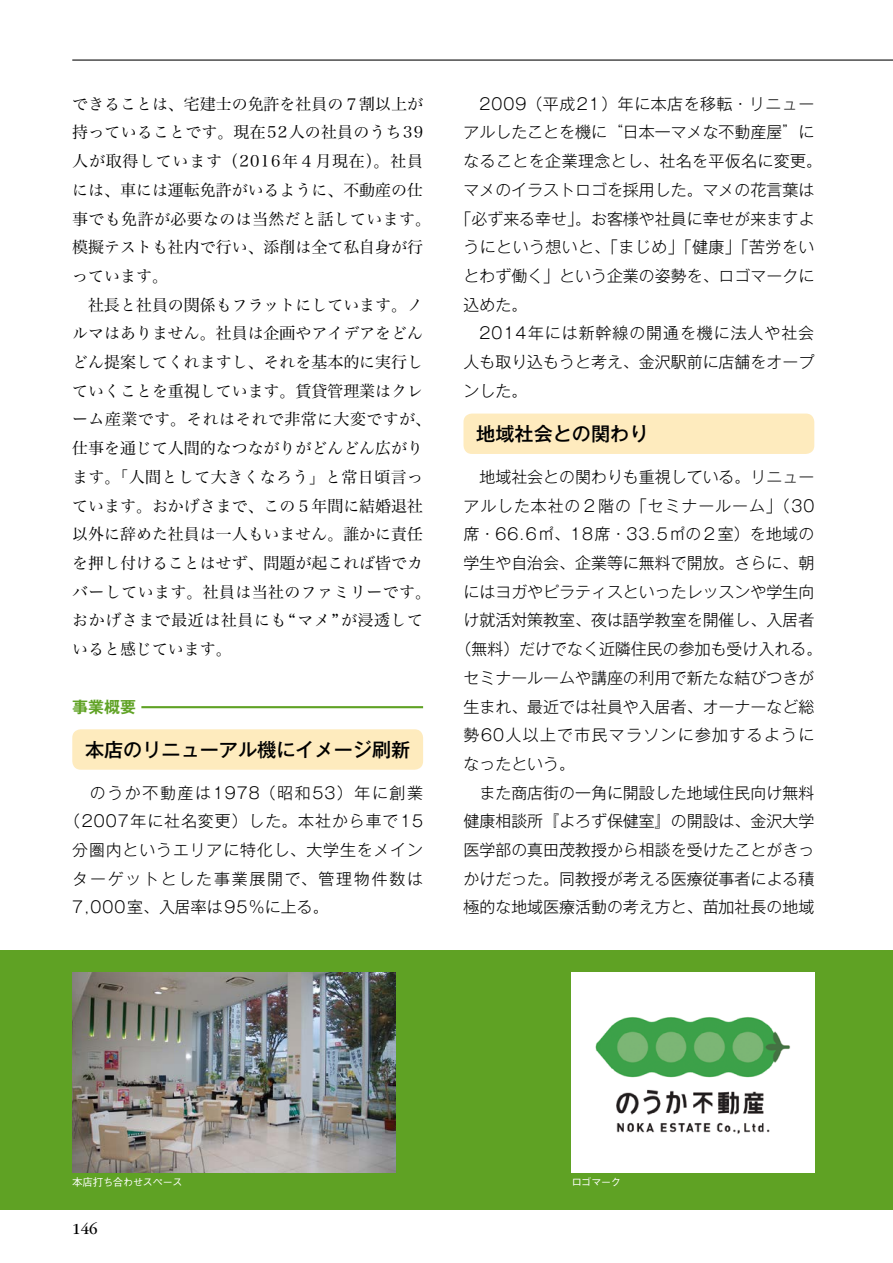
<style>
.page{position:relative;width:893px;height:1263px;background:#fff}
.page>*{position:absolute;margin:0;border:0;box-sizing:border-box;transform-origin:0 0}
.t1{font:500 19.2px "Gothic MB101 Pro";color:#000}
.t2{font:300 15.9px "Gothic MB101 Pro";color:#000}
.t3{font:15.9px/28.7px "Hira Min Pro W3";color:#000}
.t4{font:300 15.9px "Gothic MB101 Pro";letter-spacing:.03em;color:#000}
.t5{font:300 15.9px "Gothic MB101 Pro";letter-spacing:.06em;color:#000}
.t6{font:300 15.9px "Gothic MB101 Pro";letter-spacing:.055em;color:#000}
.t7{font:300 15.9px "Gothic MB101 Pro";letter-spacing:.1em;color:#000}
.t8{font:300 15.9px "Gothic MB101 Pro";letter-spacing:.025em;color:#000}
.t9{font:300 15.9px "Gothic MB101 Pro";letter-spacing:.08em;color:#000}
.t10{font:300 15.9px "Gothic MB101 Pro";letter-spacing:.11em;color:#000}
.t11{font:300 15.9px "Gothic MB101 Pro";letter-spacing:.035em;color:#000}
.t12{font:700 15.9px "Gothic MB101 Pro De";color:#5fa224}
.t13{font:15.9px "ITC Garamond Std";color:#000}
.t14{font:500 10.65px "Gothic BBB Pro";letter-spacing:-.065em;color:#fff}
</style>
<div class="page">
<div style="left:0;top:950px;width:893px;height:260px;background:#5fa224"></div>
<div style="left:72px;top:729px;width:351px;height:41px;background:#feebbe;border-radius:9px"></div>
<div style="left:463px;top:414px;width:351px;height:40px;background:#feebbe;border-radius:9px"></div>
<hr style="left:72px;top:60px;width:821px;height:1px;background:#000">
<hr style="left:141px;top:706px;width:282px;height:2px;background:#5fa224">
<img style="left:72px;top:973px;width:323px;height:199px">
<img style="left:572px;top:973px;width:242px;height:199px">
<p class="t3" style="left:72px;top:88px;width:360px">できることは、宅建士の免許を社員の７割以上が持っていることです。現在52人の社員のうち39人が取得しています（2016年４月現在）。社員には、車には運転免許がいるように、不動産の仕事でも免許が必要なのは当然だと話しています。模擬テストも社内で行い、添削は全て私自身が行っています。<br>　社長と社員の関係もフラットにしています。ノルマはありません。社員は企画やアイデアをどんどん提案してくれますし、それを基本的に実行していくことを重視しています。賃貸管理業はクレーム産業です。それはそれで非常に大変ですが、仕事を通じて人間的なつながりがどんどん広がります。「人間として大きくなろう」と常日頃言っています。おかげさまで、この５年間に結婚退社以外に辞めた社員は一人もいません。誰かに責任を押し付けることはせず、問題が起これば皆でカバーしています。社員は当社のファミリーです。おかげさまで最近は社員にも“マメ”が浸透していると感じています。</p>
<p class="t12" style="left:72px;top:693px;width:65px">事業概要</p>
<p class="t1" style="left:85px;top:733px;width:327px">本店のリニューアル機にイメージ刷新</p>
<p class="t7" style="left:72px;top:779px;width:352px">　のうか不動産は1978（昭和53）年に創業</p>
<p class="t5" style="left:64px;top:808px;width:360px">（2007年に社名変更）した。本社から車で15</p>
<p class="t6" style="left:72px;top:837px;width:352px">分圏内というエリアに特化し、大学生をメイン</p>
<p class="t10" style="left:72px;top:865px;width:352px">ターゲットとした事業展開で、管理物件数は</p>
<p class="t11" style="left:72px;top:894px;width:258px">7,000室、入居率は95％に上る。</p>
<p class="t4" style="left:463px;top:90px;width:352px">　2009（平成21）年に本店を移転・リニュー</p>
<p class="t2" style="left:463px;top:119px;width:352px">アルしたことを機に“日本一マメな不動産屋”に</p>
<p class="t8" style="left:463px;top:148px;width:360px">なることを企業理念とし、社名を平仮名に変更。</p>
<p class="t2" style="left:463px;top:177px;width:352px">マメのイラストロゴを採用した。マメの花言葉は</p>
<p class="t2" style="left:455px;top:205px;width:360px">「必ず来る幸せ」。お客様や社員に幸せが来ますよ</p>
<p class="t4" style="left:463px;top:234px;width:352px">うにという想いと、「まじめ」「健康」「苦労をい</p>
<p class="t2" style="left:463px;top:263px;width:352px">とわず働く」という企業の姿勢を、ロゴマークに</p>
<p class="t2" style="left:463px;top:291px;width:65px">込めた。</p>
<p class="t5" style="left:463px;top:320px;width:352px">　2014年には新幹線の開通を機に法人や社会</p>
<p class="t2" style="left:463px;top:349px;width:352px">人も取り込もうと考え、金沢駅前に店舗をオープ</p>
<p class="t2" style="left:463px;top:377px;width:65px">ンした。</p>
<p class="t1" style="left:476px;top:418px;width:174px">地域社会との関わり</p>
<p class="t2" style="left:463px;top:464px;width:352px">　地域社会との関わりも重視している。リニュー</p>
<p class="t6" style="left:463px;top:492px;width:352px">アルした本社の２階の「セミナールーム」（30</p>
<p class="t2" style="left:463px;top:521px;width:352px">席・66.6㎡、18席・33.5㎡の２室）を地域の</p>
<p class="t2" style="left:463px;top:550px;width:352px">学生や自治会、企業等に無料で開放。さらに、朝</p>
<p class="t2" style="left:463px;top:578px;width:352px">にはヨガやピラティスといったレッスンや学生向</p>
<p class="t2" style="left:463px;top:607px;width:352px">け就活対策教室、夜は語学教室を開催し、入居者</p>
<p class="t2" style="left:455px;top:636px;width:368px">（無料）だけでなく近隣住民の参加も受け入れる。</p>
<p class="t2" style="left:463px;top:664px;width:352px">セミナールームや講座の利用で新たな結びつきが</p>
<p class="t2" style="left:463px;top:693px;width:352px">生まれ、最近では社員や入居者、オーナーなど総</p>
<p class="t9" style="left:463px;top:722px;width:352px">勢60人以上で市民マラソンに参加するように</p>
<p class="t2" style="left:463px;top:751px;width:113px">なったという。</p>
<p class="t2" style="left:463px;top:779px;width:352px">　また商店街の一角に開設した地域住民向け無料</p>
<p class="t2" style="left:463px;top:808px;width:352px">健康相談所『よろず保健室』の開設は、金沢大学</p>
<p class="t2" style="left:463px;top:837px;width:352px">医学部の真田茂教授から相談を受けたことがきっ</p>
<p class="t2" style="left:463px;top:865px;width:352px">かけだった。同教授が考える医療従事者による積</p>
<p class="t2" style="left:463px;top:894px;width:352px">極的な地域医療活動の考え方と、苗加社長の地域</p>
<p class="t14" style="left:72px;top:1174px;width:112px">本店打ち合わせスペース</p>
<p class="t14" style="left:571px;top:1174px;width:51px">ロゴマーク</p>
<p class="t13" style="left:72px;top:1220px;width:27px">146</p>
</div>
